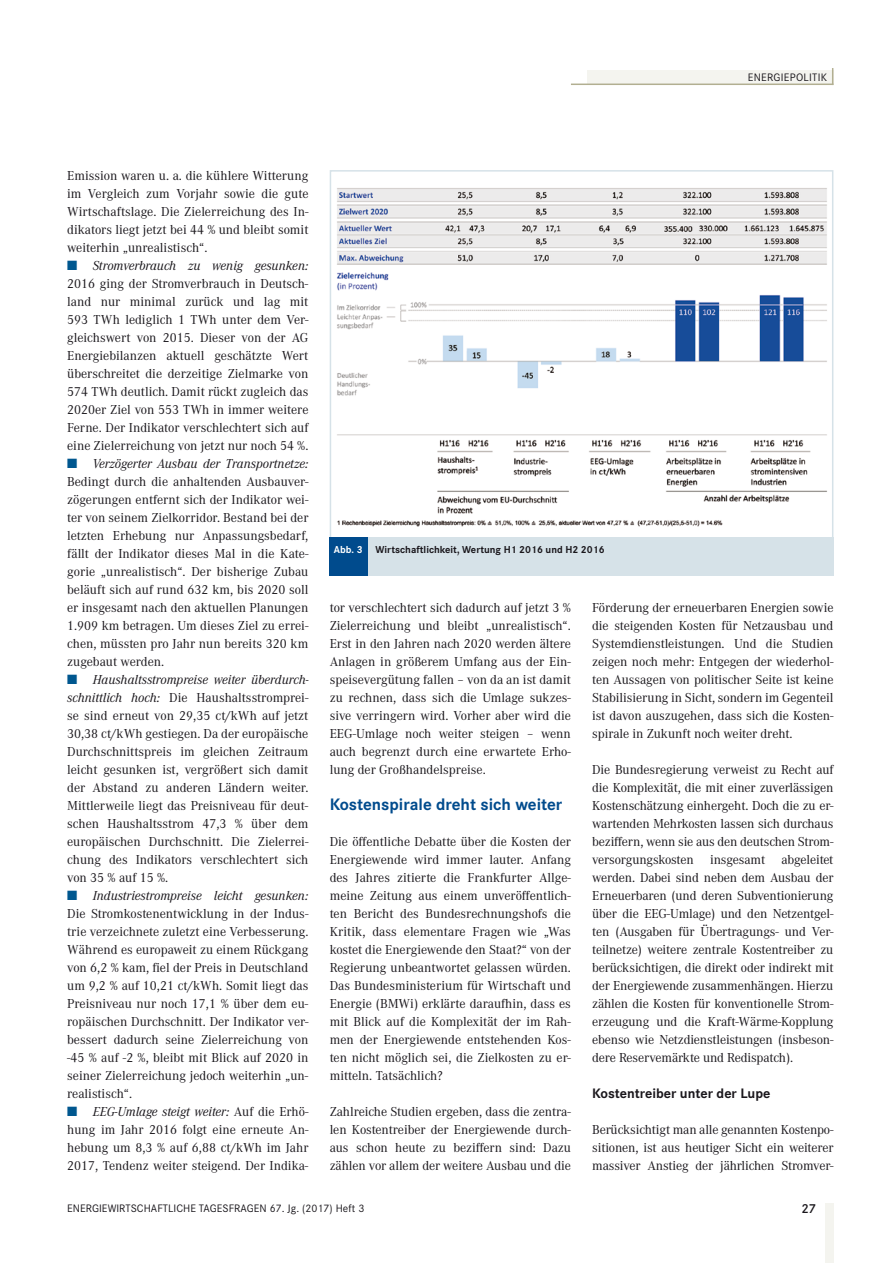
<style>
.page{position:relative;width:893px;height:1263px;background:#fff}
.page>*{position:absolute;margin:0;border:0;box-sizing:border-box;transform-origin:0 0}
.t1{font:700 17.25px "Corporate S";color:#004b8d}
.t2{font:700 14.25px "Corporate S";color:#1a171c}
.t3{font:13.5px/18px "Corporate A";color:#1a171c;text-align:justify}
.t4{font:600 13.5px "Corporate S";color:#1a171c}
.t5{font:11.25px "Corporate S";letter-spacing:.005em;color:#1a171c}
.t6{font:11.25px "Corporate S";letter-spacing:.025em;color:#1a171c}
.t7{font:700 10.5px "Corporate S";color:#1a171c}
.s1{color:#00578f}
.s2{font-style:italic}
.s3{color:#fff}
</style>
<div class="page">
<div style="left:587px;top:71px;width:246px;height:13px;background:#f4f4ef"></div>
<hr style="left:571px;top:84px;width:262px;height:1px;background:#b2af91">
<svg style="left:832px;top:68px;width:1px;height:16px"></svg>
<div style="left:825px;top:1203px;width:8px;height:60px;background:#f4f4ef"></div>
<img style="left:337px;top:188px;width:490px;height:339px">
<div style="left:330px;top:170px;width:503px;height:370px;border:2px solid #d6e2e8"></div>
<div style="left:330px;top:538px;width:503px;height:38px;background:#d6e2e8"></div>
<div style="left:330px;top:538px;width:38px;height:38px;background:#004b8d"></div>
<p class="t6" style="left:748px;top:71px;width:81px">ENERGIEPOLITIK</p>
<p class="t3" style="left:67px;top:167px;width:243px">Emission waren u. a. die kühlere Witterung im Vergleich zum Vorjahr sowie die gute Wirtschaftslage. Die Zielerreichung des In&shy;dikators liegt jetzt bei 44 % und bleibt somit weiterhin „unrealistisch“.</p>
<p class="t3" style="left:67px;top:257px;width:243px"><span class="s1">■</span> <span class="s2">Stromverbrauch zu wenig gesunken:<br></span>2016 ging der Stromverbrauch in Deutsch&shy;land nur minimal zurück und lag mit 593 TWh lediglich 1 TWh unter dem Ver&shy;gleichswert von 2015. Dieser von der AG Energiebilanzen aktuell geschätzte Wert überschreitet die derzeitige Zielmarke von 574 TWh deutlich. Damit rückt zugleich das 2020er Ziel von 553 TWh in immer weitere Ferne. Der Indikator verschlechtert sich auf eine Zielerreichung von jetzt nur noch 54 %.</p>
<p class="t3" style="left:67px;top:455px;width:243px"><span class="s1">■</span> <span class="s2">Verzögerter Ausbau der Transportnetze:<br></span>Bedingt durch die anhaltenden Ausbauver&shy;zögerungen entfernt sich der Indikator wei&shy;ter von seinem Zielkorridor. Bestand bei der letzten Erhebung nur Anpassungsbedarf, fällt der Indikator dieses Mal in die Kate&shy;gorie „unrealistisch“. Der bisherige Zubau beläuft sich auf rund 632 km, bis 2020 soll er insgesamt nach den aktuellen Planungen 1.909 km betragen. Um dieses Ziel zu errei&shy;chen, müssten pro Jahr nun bereits 320 km zugebaut werden.</p>
<p class="t3" style="left:67px;top:671px;width:243px"><span class="s1">■</span> <span class="s2">Haushaltsstrompreise weiter überdurch&shy;schnittlich hoch:</span> Die Haushaltsstromprei&shy;se sind erneut von 29,35 ct/kWh auf jetzt 30,38 ct/kWh gestiegen. Da der europäische Durchschnittspreis im gleichen Zeitraum leicht gesunken ist, vergrößert sich damit der Abstand zu anderen Ländern weiter.<br>Mittlerweile liegt das Preisniveau für deut&shy;schen Haushaltsstrom 47,3 % über dem europäischen Durchschnitt. Die Zielerrei&shy;chung des Indikators verschlechtert sich von 35 % auf 15 %.</p>
<p class="t3" style="left:67px;top:887px;width:243px"><span class="s1">■</span> <span class="s2">Industriestrompreise leicht gesunken:<br></span>Die Stromkostenentwicklung in der Indus&shy;trie verzeichnete zuletzt eine Verbesserung.<br>Während es europaweit zu einem Rückgang von 6,2 % kam, fiel der Preis in Deutschland um 9,2 % auf 10,21 ct/kWh. Somit liegt das Preisniveau nur noch 17,1 % über dem eu&shy;ropäischen Durchschnitt. Der Indikator ver&shy;bessert dadurch seine Zielerreichung von -45 % auf -2 %, bleibt mit Blick auf 2020 in seiner Zielerreichung jedoch weiterhin „un&shy;realistisch“.</p>
<p class="t3" style="left:67px;top:1103px;width:243px"><span class="s1">■</span> <span class="s2">EEG-Umlage steigt weiter:</span> Auf die Erhö&shy;hung im Jahr 2016 folgt eine erneute An&shy;hebung um 8,3 % auf 6,88 ct/kWh im Jahr 2017, Tendenz weiter steigend. Der Indika-</p>
<p class="t7" style="left:334px;top:544px;width:272px"><span class="s3">Abb. 3</span> Wirtschaftlichkeit, Wertung H1 2016 und H2 2016</p>
<p class="t3" style="left:330px;top:599px;width:243px">tor verschlechtert sich dadurch auf jetzt 3 % Zielerreichung und bleibt „unrealistisch“.<br>Erst in den Jahren nach 2020 werden ältere Anlagen in größerem Umfang aus der Ein&shy;speisevergütung fallen – von da an ist damit zu rechnen, dass sich die Umlage sukzes&shy;sive verringern wird. Vorher aber wird die EEG-Umlage noch weiter steigen – wenn auch begrenzt durch eine erwartete Erho&shy;lung der Großhandelspreise.</p>
<p class="t1" style="left:330px;top:794px;width:234px">Kostenspirale dreht sich weiter</p>
<p class="t3" style="left:330px;top:833px;width:243px">Die öffentliche Debatte über die Kosten der Energiewende wird immer lauter. Anfang des Jahres zitierte die Frankfurter Allge&shy;meine Zeitung aus einem unveröffentlich&shy;ten Bericht des Bundesrechnungshofs die Kritik, dass elementare Fragen wie „Was kostet die Energiewende den Staat?“ von der Regierung unbeantwortet gelassen würden.<br>Das Bundesministerium für Wirtschaft und Energie (BMWi) erklärte daraufhin, dass es mit Blick auf die Komplexität der im Rah&shy;men der Energiewende entstehenden Kos&shy;ten nicht möglich sei, die Zielkosten zu er&shy;mitteln. Tatsächlich?</p>
<p class="t3" style="left:330px;top:1103px;width:243px">Zahlreiche Studien ergeben, dass die zentra&shy;len Kostentreiber der Energiewende durch&shy;aus schon heute zu beziffern sind: Dazu zählen vor allem der weitere Ausbau und die</p>
<p class="t3" style="left:592px;top:599px;width:243px">Förderung der erneuerbaren Energien sowie die steigenden Kosten für Netzausbau und Systemdienstleistungen. Und die Studien zeigen noch mehr: Entgegen der wiederhol&shy;ten Aussagen von politischer Seite ist keine Stabilisierung in Sicht, sondern im Gegenteil ist davon auszugehen, dass sich die Kosten&shy;spirale in Zukunft noch weiter dreht.</p>
<p class="t3" style="left:592px;top:761px;width:243px">Die Bundesregierung verweist zu Recht auf die Komplexität, die mit einer zuverlässigen Kostenschätzung einhergeht. Doch die zu er&shy;wartenden Mehrkosten lassen sich durchaus beziffern, wenn sie aus den deutschen Strom&shy;versorgungskosten insgesamt abgeleitet werden. Dabei sind neben dem Ausbau der Erneuerbaren (und deren Subventionierung über die EEG-Umlage) und den Netzentgel&shy;ten (Ausgaben für Übertragungs- und Ver&shy;teilnetze) weitere zentrale Kostentreiber zu berücksichtigen, die direkt oder indirekt mit der Energiewende zusammenhängen. Hierzu zählen die Kosten für konventionelle Strom&shy;erzeugung und die Kraft-Wärme-Kopplung ebenso wie Netzdienstleistungen (insbeson&shy;dere Reservemärkte und Redispatch).</p>
<p class="t2" style="left:592px;top:1085px;width:180px">Kostentreiber unter der Lupe</p>
<p class="t3" style="left:592px;top:1121px;width:243px">Berücksichtigt man alle genannten Kostenpo&shy;sitionen, ist aus heutiger Sicht ein weiterer massiver Anstieg der jährlichen Stromver-</p>
<p class="t5" style="left:67px;top:1202px;width:299px">ENERGIEWIRTSCHAFTLICHE TAGESFRAGEN 67. Jg. (2017) Heft 3</p>
<p class="t4" style="left:801px;top:1201px;width:16px">27</p>
</div>
